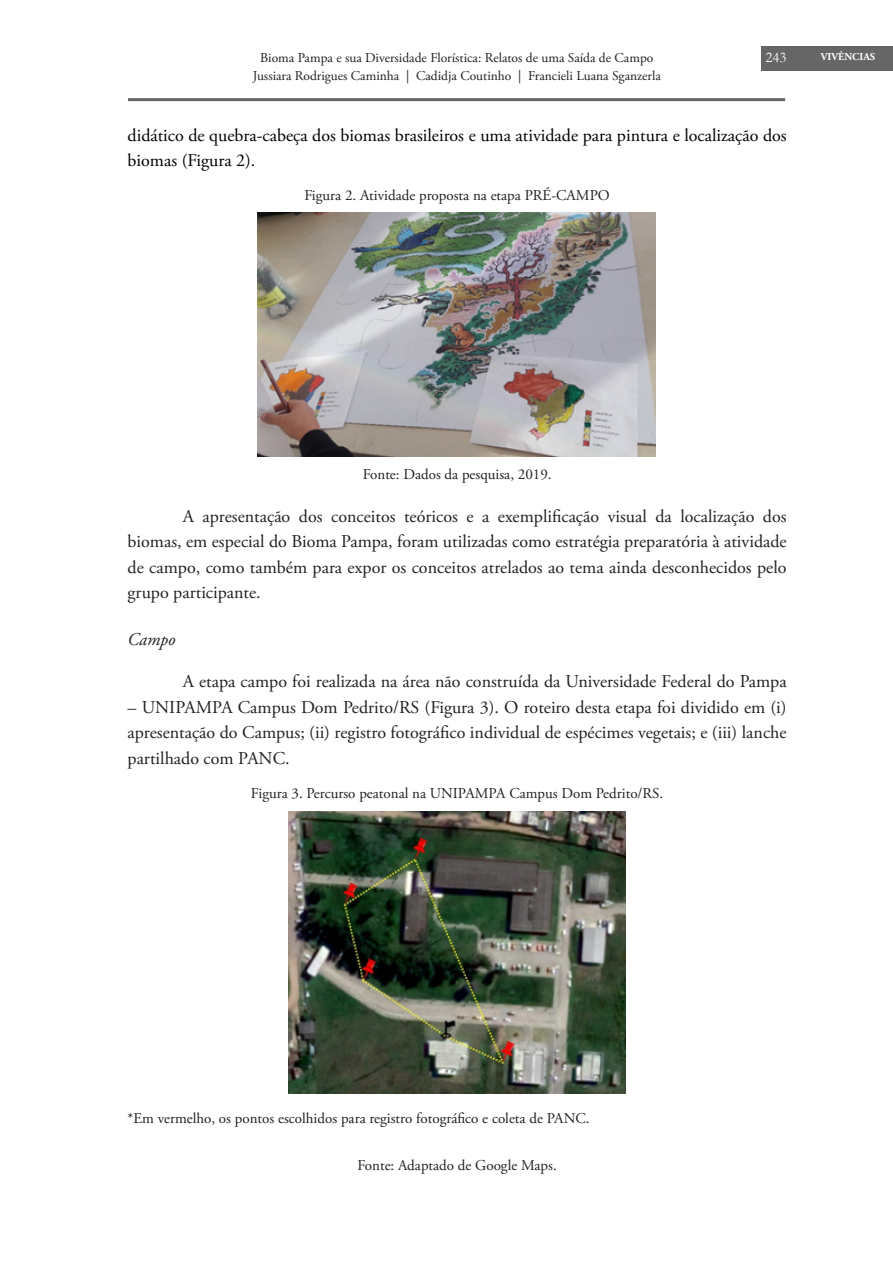
<style>
.page{position:relative;width:893px;height:1263px;background:#fff}
.page>*{position:absolute;margin:0;border:0;box-sizing:border-box;transform-origin:0 0}
.TEXTO_NORMAL{font:18px/25.5px "Adobe Garamond Pro";color:#231f20;text-align:justify}
.TEXTO_NORMAL-2{font:18px/25.5px "Adobe Garamond Pro";color:#000}
.Subtítulo_de_capítul{font:italic 18px "Adobe Garamond Pro";color:#231f20}
.Tabela{font:15px "Adobe Garamond Pro";color:#231f20}
.t1{font:15px "Garamond";color:#fff}
.t2{font:13.5px "Adobe Garamond Pro";color:#231f20}
.t3{font:700 10.5px "Adobe Garamond Pro";color:#fff}
</style>
<div class="page">
<div style="left:761px;top:46px;width:132px;height:25px;background:#666"></div>
<hr style="left:128px;top:98px;width:657px;height:3px;background:#666">
<img style="left:257px;top:213px;width:399px;height:243px">
<img style="left:288px;top:811px;width:338px;height:283px">
<p class="t2" style="left:260px;top:49px;width:395px">Bioma Pampa e sua Diversidade Florística: Relatos de uma Saída de Campo</p>
<p class="t1" style="left:766px;top:47px;width:23px">243</p>
<p class="t2" style="left:253px;top:67px;width:409px">Jussiara Rodrigues Caminha | Cadidja Coutinho | Francieli Luana Sganzerla</p>
<p class="TEXTO_NORMAL-2" style="left:128px;top:123px;width:661px">didático de quebra-cabeça dos biomas brasileiros e uma atividade para pintura e localização dos biomas (Figura 2).</p>
<p class="Tabela" style="left:304px;top:186px;width:307px">Figura 2. Atividade proposta na etapa PRÉ-CAMPO</p>
<p class="t3" style="left:821px;top:50px;width:56px">VIVÊNCIAS</p>
<p class="Tabela" style="left:363px;top:465px;width:190px">Fonte: Dados da pesquisa, 2019.</p>
<p class="TEXTO_NORMAL" style="left:128px;top:504px;width:661px;text-indent:55px">A apresentação dos conceitos teóricos e a exemplificação visual da localização dos biomas, em especial do Bioma Pampa, foram utilizadas como estratégia preparatória à atividade de campo, como também para expor os conceitos atrelados ao tema ainda desconhecidos pelo grupo participante.</p>
<p class="Subtítulo_de_capítul" style="left:128px;top:628px;width:50px">Campo</p>
<p class="TEXTO_NORMAL" style="left:183px;top:669px;width:605px">A etapa campo foi realizada na área não construída da Universidade Federal do Pampa</p>
<p class="TEXTO_NORMAL" style="left:128px;top:695px;width:661px">– UNIPAMPA Campus Dom Pedrito/RS (Figura 3). O roteiro desta etapa foi dividido em (i) apresentação do Campus; (ii) registro fotográfico individual de espécimes vegetais; e (iii) lanche partilhado com PANC.</p>
<p class="Tabela" style="left:251px;top:784px;width:414px">Figura 3. Percurso peatonal na UNIPAMPA Campus Dom Pedrito/RS.</p>
<p class="Tabela" style="left:128px;top:1109px;width:463px">*Em vermelho, os pontos escolhidos para registro fotográfico e coleta de PANC.</p>
<p class="Tabela" style="left:357px;top:1156px;width:201px">Fonte: Adaptado de Google Maps.</p>
</div>
